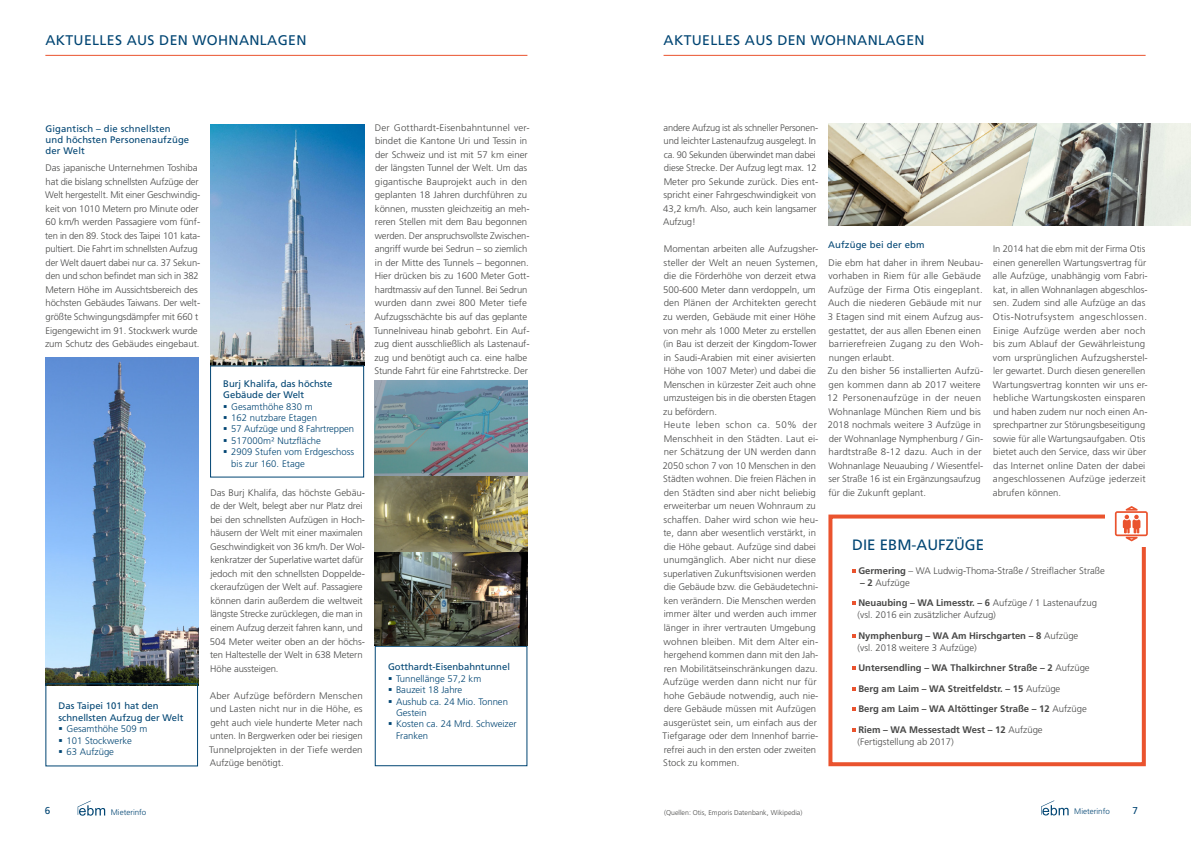
<style>
.page{position:relative;width:1191px;height:842px;background:#fff}
.page>*{position:absolute;margin:0;border:0;box-sizing:border-box;transform-origin:0 0}
.t1{font:15px "Frutiger";color:#004573}
.t2{font:14px "Frutiger";letter-spacing:.025em;color:#004573}
.t3{font:10px "Frutiger";color:#004573}
.t4{font:300 9.5px/13.5px "Frutiger";color:#494948}
.t5{font:300 9.5px/11.4px "Frutiger";color:#004573}
.t6{font:9.5px/11.4px "Frutiger";color:#004573}
.t7{font:700 9.5px/20.5px "Frutiger";color:#494948}
.t8{font:300 8px "Frutiger";color:#004573}
.t9{font:300 7px "Frutiger";color:#494948}
.s1{font-weight:700}
.s2{font-weight:300}
</style>
<div class="page">
<svg style="left:78px;top:800px;width:27px;height:16px"></svg>
<svg style="left:1041px;top:800px;width:27px;height:15px"></svg>
<hr style="left:663px;top:55px;width:482px;height:1px;background:#ea532e">
<hr style="left:45px;top:55px;width:482px;height:1px;background:#ea532e">
<img style="left:45px;top:358px;width:153px;height:325px">
<div style="left:45px;top:683px;width:153px;height:83px;border:1px solid #004573"></div>
<svg style="left:852px;top:601px;width:3px;height:4px"></svg>
<svg style="left:852px;top:666px;width:3px;height:4px"></svg>
<svg style="left:852px;top:707px;width:3px;height:4px"></svg>
<div style="left:828px;top:514px;width:317px;height:252px;border:4px solid #ea532e"></div>
<div style="left:1106px;top:509px;width:44px;height:37px;background:#fff"></div>
<div style="left:375px;top:646px;width:152px;height:120px;border:1px solid #004573"></div>
<img style="left:375px;top:380px;width:153px;height:96px">
<img style="left:375px;top:476px;width:153px;height:83px">
<img style="left:375px;top:553px;width:152px;height:93px">
<img style="left:210px;top:124px;width:154px;height:241px">
<div style="left:210px;top:365px;width:154px;height:113px;border:1px solid #004573"></div>
<img style="left:828px;top:124px;width:363px;height:101px">
<svg style="left:1114px;top:506px;width:33px;height:35px"></svg>
<h2 class="t2" style="left:45px;top:32px;width:263px">AKTUELLES AUS DEN WOHNANLAGEN</h2>
<h2 class="t2" style="left:663px;top:32px;width:263px">AKTUELLES AUS DEN WOHNANLAGEN</h2>
<p class="t6" style="left:45px;top:123px;width:145px">Gigantisch – die schnellsten und höchsten Personenaufzüge der Welt</p>
<p class="t4" style="left:45px;top:161px;width:157px">Das japanische Unternehmen Toshiba hat die bislang schnellsten Aufzüge der Welt hergestellt. Mit einer Geschwindig&shy;keit von 1010 Metern pro Minute oder 60 km/h werden Passagiere vom fünf&shy;ten in den 89. Stock des Taipei 101 kata&shy;pultiert. Die Fahrt im schnellsten Aufzug der Welt dauert dabei nur ca. 37 Sekun&shy;den und schon befindet man sich in 382<br>Metern Höhe im Aussichtsbereich des höchsten Gebäudes Taiwans. Der welt&shy;größte Schwingungsdämpfer mit 660 t Eigengewicht im 91. Stockwerk wurde zum Schutz des Gebäudes eingebaut.</p>
<p class="t6" style="left:59px;top:700px;width:126px">Das Taipei 101 hat den schnellsten Aufzug der Welt</p>
<p class="t5" style="left:66px;top:723px;width:82px">Gesamthöhe 509 m<br>101 Stockwerke<br>63 Aufzüge</p>
<p class="t6" style="left:223px;top:378px;width:111px">Burj Khalifa, das höchste<br>Gebäude der Welt</p>
<p class="t5" style="left:231px;top:400px;width:125px">Gesamthöhe 830 m<br>162 nutzbare Etagen<br>57 Aufzüge und 8 Fahrtreppen<br>517000m² Nutzfläche<br>2909 Stufen vom Erdgeschoss bis zur 160. Etage</p>
<p class="t4" style="left:210px;top:486px;width:157px">Das Burj Khalifa, das höchste Gebäu&shy;de der Welt, belegt aber nur Platz drei bei den schnellsten Aufzügen in Hoch&shy;häusern der Welt mit einer maximalen Geschwindigkeit von 36 km/h. Der Wol&shy;kenkratzer der Superlative wartet dafür jedoch mit den schnellsten Doppelde&shy;ckeraufzügen der Welt auf. Passagiere können darin außerdem die weltweit längste Strecke zurücklegen, die man in einem Aufzug derzeit fahren kann, und 504 Meter weiter oben an der höchs&shy;ten Haltestelle der Welt in 638 Metern Höhe aussteigen.</p>
<p class="t4" style="left:209px;top:688px;width:155px;text-align:justify">Aber Aufzüge befördern Menschen und Lasten nicht nur in die Höhe, es geht auch viele hunderte Meter nach unten. In Bergwerken oder bei riesigen Tunnelprojekten in der Tiefe werden Aufzüge benötigt.</p>
<p class="t4" style="left:374px;top:121px;width:157px">Der Gotthardt-Eisenbahntunnel ver&shy;bindet die Kantone Uri und Tessin in der Schweiz und ist mit 57 km einer der längsten Tunnel der Welt. Um das gigantische Bauprojekt auch in den geplanten 18 Jahren durchführen zu können, mussten gleichzeitig an meh&shy;reren Stellen mit dem Bau begonnen werden. Der anspruchsvollste Zwischen&shy;angriff wurde bei Sedrun – so ziemlich in der Mitte des Tunnels – begonnen.<br>Hier drücken bis zu 1600 Meter Gott&shy;hardtmassiv auf den Tunnel. Bei Sedrun wurden dann zwei 800 Meter tiefe Aufzugsschächte bis auf das geplante Tunnelniveau hinab gebohrt. Ein Auf&shy;zug dient ausschließlich als Lastenauf&shy;zug und benötigt auch ca. eine halbe Stunde Fahrt für eine Fahrtstrecke. Der</p>
<p class="t6" style="left:388px;top:661px;width:123px">Gotthardt-Eisenbahntunnel</p>
<p class="t5" style="left:396px;top:673px;width:122px">Tunnellänge 57,2 km<br>Bauzeit 18 Jahre<br>Aushub ca. 24 Mio. Tonnen<br>Gestein<br>Kosten ca. 24 Mrd. Schweizer<br>Franken</p>
<p class="t4" style="left:663px;top:121px;width:157px">andere Aufzug ist als schneller Personen&shy;und leichter Lastenaufzug ausgelegt. In ca. 90 Sekunden überwindet man dabei diese Strecke. Der Aufzug legt max. 12<br>Meter pro Sekunde zurück. Dies ent&shy;spricht einer Fahrgeschwindigkeit von 43,2 km/h. Also, auch kein langsamer Aufzug!</p>
<p class="t4" style="left:662px;top:242px;width:157px">Momentan arbeiten alle Aufzugsher&shy;steller der Welt an neuen Systemen, die die Förderhöhe von derzeit etwa 500-600 Meter dann verdoppeln, um den Plänen der Architekten gerecht zu werden, Gebäude mit einer Höhe von mehr als 1000 Meter zu erstellen (in Bau ist derzeit der Kingdom-Tower in Saudi-Arabien mit einer avisierten Höhe von 1007 Meter) und dabei die Menschen in kürzester Zeit auch ohne umzusteigen bis in die obersten Etagen zu befördern.<br>Heute leben schon ca. 50% der Menschheit in den Städten. Laut ei&shy;ner Schätzung der UN werden dann 2050 schon 7 von 10 Menschen in den Städten wohnen. Die freien Flächen in den Städten sind aber nicht beliebig erweiterbar um neuen Wohnraum zu schaffen. Daher wird schon wie heu&shy;te, dann aber wesentlich verstärkt, in die Höhe gebaut. Aufzüge sind dabei unumgänglich. Aber nicht nur diese superlativen Zukunftsvisionen werden die Gebäude bzw. die Gebäudetechni&shy;ken verändern. Die Menschen werden immer älter und werden auch immer länger in ihrer vertrauten Umgebung wohnen bleiben. Mit dem Alter ein&shy;hergehend kommen dann mit den Jah&shy;ren Mobilitätseinschränkungen dazu.<br>Aufzüge werden dann nicht nur für hohe Gebäude notwendig, auch nie&shy;dere Gebäude müssen mit Aufzügen ausgerüstet sein, um einfach aus der Tiefgarage oder dem Innenhof barrie&shy;refrei auch in den ersten oder zweiten Stock zu kommen.</p>
<p class="t6" style="left:828px;top:239px;width:98px">Aufzüge bei der ebm</p>
<p class="t4" style="left:992px;top:242px;width:156px">In 2014 hat die ebm mit der Firma Otis einen generellen Wartungsvertrag für alle Aufzüge, unabhängig vom Fabri&shy;kat, in allen Wohnanlagen abgeschlos&shy;sen. Zudem sind alle Aufzüge an das Otis-Notrufsystem angeschlossen.<br>Einige Aufzüge werden aber noch bis zum Ablauf der Gewährleistung vom ursprünglichen Aufzugsherstel&shy;ler gewartet. Durch diesen generellen Wartungsvertrag konnten wir uns er&shy;hebliche Wartungskosten einsparen und haben zudem nur noch einen An&shy;sprechpartner zur Störungsbeseitigung sowie für alle Wartungsaufgaben. Otis bietet auch den Service, dass wir über das Internet online Daten der dabei angeschlossenen Aufzüge jederzeit abrufen können.</p>
<p class="t4" style="left:827px;top:256px;width:158px">Die ebm hat daher in ihrem Neubau&shy;vorhaben in Riem für alle Gebäude<br>Aufzüge der Firma Otis eingeplant.<br>Auch die niederen Gebäude mit nur<br>3 Etagen sind mit einem Aufzug aus&shy;gestattet, der aus allen Ebenen einen barrierefreien Zugang zu den Woh&shy;nungen erlaubt.<br>Zu den bisher 56 installierten Aufzü&shy;gen kommen dann ab 2017 weitere<br>12 Personenaufzüge in der neuen<br>Wohnanlage München Riem und bis<br>2018 nochmals weitere 3 Aufzüge in der Wohnanlage Nymphenburg / Gin&shy;hardtstraße 8-12 dazu. Auch in der<br>Wohnanlage Neuaubing / Wiesentfel&shy;ser Straße 16 ist ein Ergänzungsaufzug für die Zukunft geplant.</p>
<h1 class="t1" style="left:852px;top:536px;width:133px">DIE EBM-AUFZÜGE</h1>
<p class="t4" style="left:858px;top:564px;width:248px"><span class="s1">Germering</span> – WA Ludwig-Thoma-Straße / Streiflacher Straße</p>
<p class="t4" style="left:858px;top:572px;width:240px;line-height:20.5px"><span class="s1">– 2</span> Aufzüge<br><span class="s1">Neuaubing – WA Limesstr. – 6</span> Aufzüge / 1 Lastenaufzug</p>
<p class="t4" style="left:857px;top:605px;width:222px;line-height:20.5px">(vsl. 2016 ein zusätzlicher Aufzug)<br><span class="s1">Nymphenburg – WA Am Hirschgarten – 8</span> Aufzüge</p>
<p class="t7" style="left:857px;top:637px;width:234px"><span class="s2">(vsl. 2018 weitere 3 Aufzüge)<br></span>Untersendling – WA Thalkirchner Straße – 2 <span class="s2">Aufzüge </span>Berg am Laim – WA Streitfeldstr. – 15 <span class="s2">Aufzüge<br></span>Berg am Laim – WA Altöttinger Straße – 12 <span class="s2">Aufzüge </span>Riem – WA Messestadt West – 12 <span class="s2">Aufzüge</span></p>
<p class="t4" style="left:857px;top:735px;width:98px">(Fertigstellung ab 2017)</p>
<p class="t3" style="left:45px;top:805px;width:7px">6</p>
<p class="t8" style="left:111px;top:807px;width:37px">Mieterinfo</p>
<p class="t8" style="left:1074px;top:807px;width:37px">Mieterinfo</p>
<p class="t3" style="left:1132px;top:805px;width:7px">7</p>
<p class="t9" style="left:664px;top:808px;width:140px">(Quellen: Otis, Emporis Datenbank, Wikipedia)</p>
</div>
